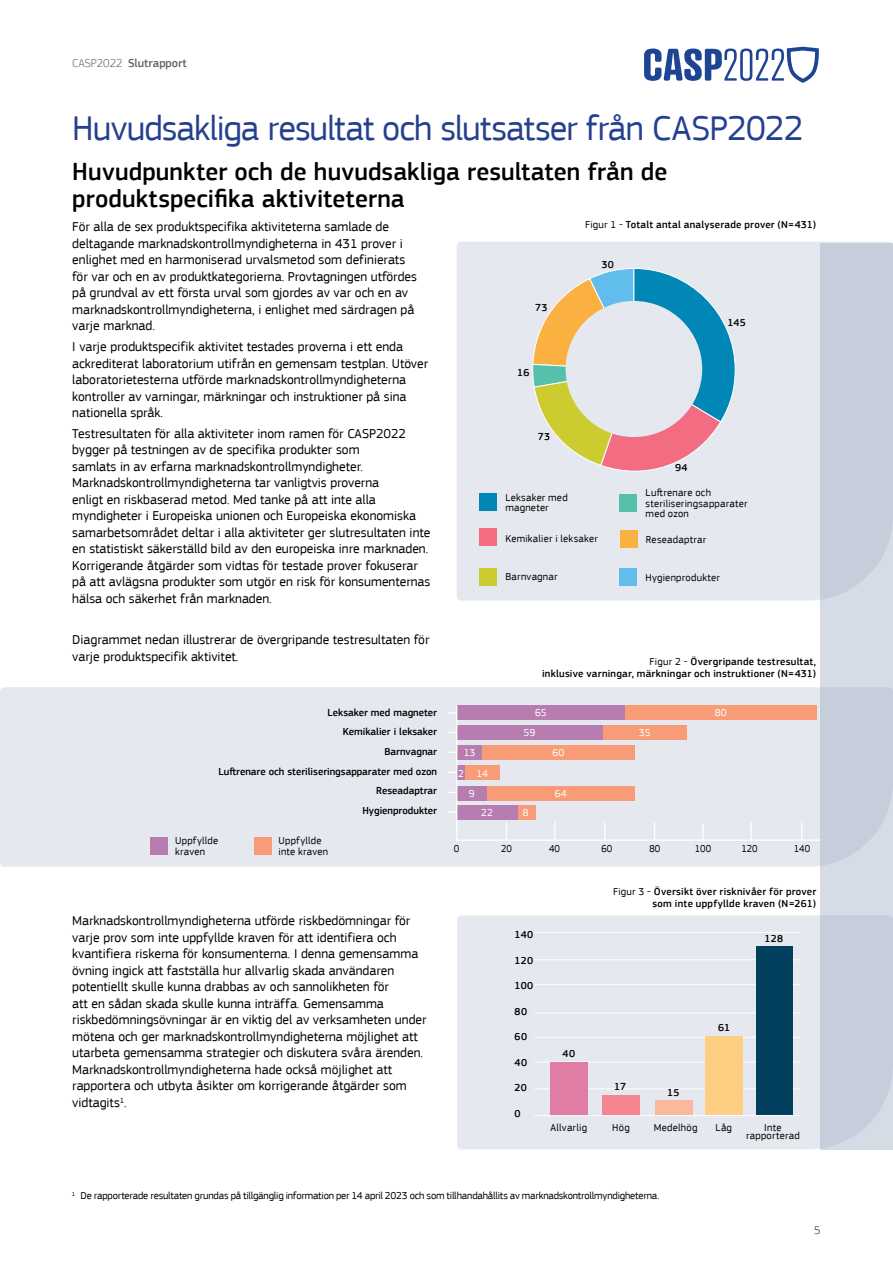
<style>
.page{position:relative;width:893px;height:1263px;background:#fff}
.page>*{position:absolute;margin:0;border:0;box-sizing:border-box;transform-origin:0 0}
.t1{font:36px "EC Square Sans Pro";letter-spacing:-.025em;color:#25408f}
.t2{font:500 25.5px/27px "EC Square Sans Pro";letter-spacing:.005em;color:#000}
.t3{font:13.5px/16.5px "EC Square Sans Pro";color:#000}
.t4{font:500 12px "EC Square Sans Pro";color:#636466}
.t5{font:300 12px "EC Square Sans Pro";color:#02405d}
.t6{font:500 10.5px/19.6px "EC Square Sans Pro";letter-spacing:.015em;color:#000;text-align:right}
.t7{font:10.5px/10.5px "EC Square Sans Pro";letter-spacing:.015em;color:#000}
.t8{font:10.5px "EC Square Sans Pro";letter-spacing:-.015em;color:#000}
.t9{font:10.5px/20.1px "EC Square Sans Pro";color:#fff;text-align:center}
.t10{font:10.5px "EC Square Sans Pro";letter-spacing:.015em;color:#000;scale:.93 1}
.s1{font-weight:300}
.s2{font-weight:400}
</style>
<div class="page">
<div style="left:457px;top:242px;width:434px;height:359px;background:#e6e8ef"></div>
<div style="left:457px;top:915px;width:364px;height:234px;background:#e6e8ef"></div>
<div style="left:620px;top:568px;width:17px;height:17px;background:#61bdeb"></div>
<div style="left:480px;top:493px;width:17px;height:17px;background:#0187b6"></div>
<div style="left:480px;top:568px;width:17px;height:17px;background:#cccb30"></div>
<div style="left:620px;top:531px;width:17px;height:17px;background:#fbb042"></div>
<div style="left:620px;top:495px;width:17px;height:17px;background:#55c1ac"></div>
<div style="left:480px;top:529px;width:17px;height:17px;background:#f26d82"></div>
<svg style="left:532px;top:268px;width:204px;height:213px;background:#b1baaf"></svg>
<div style="left:566px;top:301px;width:136px;height:136px;background:#e6e8ef;border-radius:50%"></div>
<div style="left:0;top:687px;width:821px;height:180px;background:#e6e8ef"></div>
<div style="left:151px;top:837px;width:17px;height:17px;background:#b87db0"></div>
<div style="left:254px;top:837px;width:17px;height:17px;background:#f79c76"></div>
<svg style="left:449px;top:712px;width:7px;height:2px"></svg>
<svg style="left:506px;top:822px;width:1px;height:17px"></svg>
<svg style="left:554px;top:822px;width:1px;height:17px"></svg>
<svg style="left:654px;top:822px;width:1px;height:17px"></svg>
<svg style="left:702px;top:824px;width:1px;height:15px"></svg>
<svg style="left:604px;top:822px;width:1px;height:17px"></svg>
<svg style="left:750px;top:822px;width:2px;height:17px"></svg>
<svg style="left:801px;top:822px;width:1px;height:17px"></svg>
<hr style="left:456px;top:839px;width:365px;height:2px;background:#fff">
<div style="left:625px;top:706px;width:192px;height:14px;background:#f79c76"></div>
<div style="left:602px;top:725px;width:85px;height:15px;background:#f79c76"></div>
<div style="left:457px;top:745px;width:25px;height:14px;background:#b87db0"></div>
<div style="left:482px;top:745px;width:153px;height:14px;background:#f79c76"></div>
<div style="left:487px;top:786px;width:148px;height:14px;background:#f79c76"></div>
<div style="left:465px;top:766px;width:35px;height:14px;background:#f79c76"></div>
<div style="left:518px;top:805px;width:17px;height:15px;background:#f79c76"></div>
<div style="left:457px;top:706px;width:168px;height:14px;background:#b87db0"></div>
<div style="left:457px;top:725px;width:146px;height:15px;background:#b87db0"></div>
<div style="left:457px;top:786px;width:30px;height:14px;background:#b87db0"></div>
<div style="left:457px;top:766px;width:8px;height:14px;background:#b87db0"></div>
<div style="left:457px;top:805px;width:60px;height:15px;background:#b87db0"></div>
<hr style="left:534px;top:984px;width:266px;height:1px;background:#fff">
<hr style="left:534px;top:1013px;width:266px;height:1px;background:#fff">
<hr style="left:534px;top:959px;width:266px;height:1px;background:#fff">
<hr style="left:534px;top:932px;width:266px;height:1px;background:#fff">
<hr style="left:534px;top:1037px;width:266px;height:1px;background:#fff">
<hr style="left:534px;top:1062px;width:266px;height:1px;background:#fff">
<hr style="left:534px;top:1088px;width:266px;height:1px;background:#fff">
<div style="left:706px;top:1036px;width:37px;height:79px;background:#fdcf82"></div>
<div style="left:655px;top:1099px;width:37px;height:16px;background:#fab89c"></div>
<div style="left:602px;top:1095px;width:37px;height:20px;background:#f4848f"></div>
<div style="left:550px;top:1062px;width:38px;height:53px;background:#e07da5"></div>
<hr style="left:534px;top:1115px;width:266px;height:1px;background:#fff">
<div style="left:756px;top:946px;width:37px;height:169px;background:#02405d"></div>
<div style="left:821px;top:243px;width:72px;height:906px;background:linear-gradient(to right,#c8d0dd,#cbd2df)"></div>
<svg style="left:448px;top:811px;width:8px;height:2px"></svg>
<hr style="left:456px;top:705px;width:1px;height:134px;background:#fff">
<svg style="left:644px;top:47px;width:175px;height:36px"></svg>
<p class="t4" style="left:72px;top:56px;width:116px"><span class="s1">CASP2022</span> Slutrapport</p>
<h1 class="t1" style="left:72px;top:107px;width:733px">Huvudsakliga resultat och slutsatser från CASP2022</h1>
<h2 class="t2" style="left:72px;top:159px;width:597px">Huvudpunkter och de huvudsakliga resultaten från de produktspecifika aktiviteterna</h2>
<p class="t3" style="left:72px;top:219px;width:346px">För alla de sex produktspecifika aktiviteterna samlade de deltagande marknadskontrollmyndigheterna in 431 prover i enlighet med en harmoniserad urvalsmetod som definierats för var och en av produktkategorierna. Provtagningen utfördes på grundval av ett första urval som gjordes av var och en av marknadskontrollmyndigheterna, i enlighet med särdragen på varje marknad.</p>
<p class="t3" style="left:72px;top:338px;width:357px">I varje produktspecifik aktivitet testades proverna i ett enda ackrediterat laboratorium utifrån en gemensam testplan. Utöver laboratorietesterna utförde marknadskontrollmyndigheterna kontroller av varningar, märkningar och instruktioner på sina nationella språk.</p>
<p class="t3" style="left:72px;top:425px;width:360px">Testresultaten för alla aktiviteter inom ramen för CASP2022 bygger på testningen av de specifika produkter som<br>samlats in av erfarna marknadskontrollmyndigheter.<br>Marknadskontrollmyndigheterna tar vanligtvis proverna<br>enligt en riskbaserad metod. Med tanke på att inte alla myndigheter i Europeiska unionen och Europeiska ekonomiska samarbetsområdet deltar i alla aktiviteter ger slutresultaten inte en statistiskt säkerställd bild av den europeiska inre marknaden.<br>Korrigerande åtgärder som vidtas för testade prover fokuserar på att avlägsna produkter som utgör en risk för konsumenternas hälsa och säkerhet från marknaden.</p>
<p class="t3" style="left:72px;top:632px;width:359px">Diagrammet nedan illustrerar de övergripande testresultaten för varje produktspecifik aktivitet.</p>
<p class="t6" style="left:585px;top:215px;width:233px"><span class="s2">Figur 1 -</span> Totalt antal analyserade prover (N=431)</p>
<p class="t6" style="left:602px;top:255px;width:14px">30</p>
<p class="t6" style="left:535px;top:298px;width:14px">73</p>
<p class="t6" style="left:727px;top:313px;width:20px">145</p>
<p class="t6" style="left:517px;top:363px;width:14px">16</p>
<p class="t6" style="left:538px;top:427px;width:14px">73</p>
<p class="t6" style="left:675px;top:458px;width:14px">94</p>
<p class="t7" style="left:646px;top:488px;width:103px">Luftrenare och steriliseringsapparater med ozon</p>
<p class="t7" style="left:505px;top:492px;width:64px">Leksaker med magneter</p>
<p class="t7" style="left:505px;top:533px;width:94px">Kemikalier i leksaker</p>
<p class="t7" style="left:646px;top:534px;width:62px">Reseadaptrar</p>
<p class="t7" style="left:505px;top:571px;width:54px">Barnvagnar</p>
<p class="t7" style="left:646px;top:572px;width:76px">Hygienprodukter</p>
<p class="t6" style="left:542px;top:656px;width:276px;line-height:12px"><span class="s2">Figur 2 -</span> Övergripande testresultat,<br>inklusive varningar, märkningar och instruktioner (N=431)</p>
<p class="t6" style="left:219px;top:702px;width:220px">Leksaker med magneter<br>Kemikalier i leksaker<br>Barnvagnar<br>Luftrenare och steriliseringsapparater med ozon<br>Reseadaptrar<br>Hygienprodukter</p>
<p class="t7" style="left:175px;top:836px;width:45px">Uppfyllde kraven</p>
<p class="t7" style="left:278px;top:836px;width:51px">Uppfyllde inte kraven</p>
<p class="t3" style="left:72px;top:913px;width:356px">Marknadskontrollmyndigheterna utförde riskbedömningar för varje prov som inte uppfyllde kraven för att identifiera och kvantifiera riskerna för konsumenterna. I denna gemensamma övning ingick att fastställa hur allvarlig skada användaren potentiellt skulle kunna drabbas av och sannolikheten för<br>att en sådan skada skulle kunna inträffa. Gemensamma riskbedömningsövningar är en viktig del av verksamheten under mötena och ger marknadskontrollmyndigheterna möjlighet att utarbeta gemensamma strategier och diskutera svåra ärenden.<br>Marknadskontrollmyndigheterna hade också möjlighet att rapportera och utbyta åsikter om korrigerande åtgärder som vidtagits<sup>1</sup>.</p>
<p class="t9" style="left:535px;top:702px;width:13px">65</p>
<p class="t9" style="left:715px;top:702px;width:13px">80</p>
<p class="t9" style="left:524px;top:723px;width:13px">59</p>
<p class="t9" style="left:639px;top:723px;width:13px">35</p>
<p class="t9" style="left:464px;top:742px;width:13px">13</p>
<p class="t9" style="left:553px;top:743px;width:13px">60</p>
<p class="t9" style="left:458px;top:763px;width:31px">2 14<br>9</p>
<p class="t9" style="left:555px;top:783px;width:13px">64</p>
<p class="t9" style="left:481px;top:803px;width:13px">22</p>
<p class="t9" style="left:523px;top:803px;width:7px">8</p>
<p class="t10" style="left:454px;top:843px;width:7px">0</p>
<p class="t10" style="left:501px;top:843px;width:13px">20</p>
<p class="t10" style="left:549px;top:843px;width:13px">40</p>
<p class="t10" style="left:601px;top:843px;width:13px">60</p>
<p class="t10" style="left:649px;top:843px;width:13px">80</p>
<p class="t10" style="left:695px;top:843px;width:19px">100</p>
<p class="t10" style="left:741px;top:843px;width:19px">120</p>
<p class="t10" style="left:794px;top:843px;width:19px">140</p>
<p class="t6" style="left:515px;top:925px;width:20px">140</p>
<p class="t6" style="left:515px;top:951px;width:20px">120</p>
<p class="t6" style="left:515px;top:976px;width:20px">100</p>
<p class="t6" style="left:515px;top:1002px;width:14px">80</p>
<p class="t6" style="left:515px;top:1027px;width:14px">60</p>
<p class="t6" style="left:515px;top:1053px;width:14px">40</p>
<p class="t6" style="left:515px;top:1078px;width:14px">20</p>
<p class="t6" style="left:515px;top:1104px;width:8px">0</p>
<p class="t6" style="left:613px;top:885px;width:205px;line-height:12px"><span class="s2">Figur 3 -</span> Översikt över risknivåer för prover som inte uppfyllde kraven (N=261)</p>
<p class="t6" style="left:765px;top:929px;width:20px">128</p>
<p class="t6" style="left:562px;top:1044px;width:14px">40</p>
<p class="t6" style="left:614px;top:1077px;width:13px">17</p>
<p class="t6" style="left:667px;top:1082px;width:14px">15</p>
<p class="t6" style="left:718px;top:1018px;width:14px">61</p>
<p class="t7" style="left:550px;top:1122px;width:38px">Allvarlig</p>
<p class="t7" style="left:612px;top:1122px;width:19px">Hög</p>
<p class="t7" style="left:654px;top:1122px;width:45px">Medelhög</p>
<p class="t7" style="left:715px;top:1122px;width:18px">Låg</p>
<p class="t7" style="left:746px;top:1124px;width:55px;line-height:7.5px;text-align:center">Inte rapporterad</p>
<p class="t8" style="left:72px;top:1189px;width:589px"><sup>1</sup> De rapporterade resultaten grundas på tillgänglig information per 14 april 2023 och som tillhandahållits av marknadskontrollmyndigheterna.</p>
<p class="t5" style="left:814px;top:1223px;width:8px">5</p>
</div>
